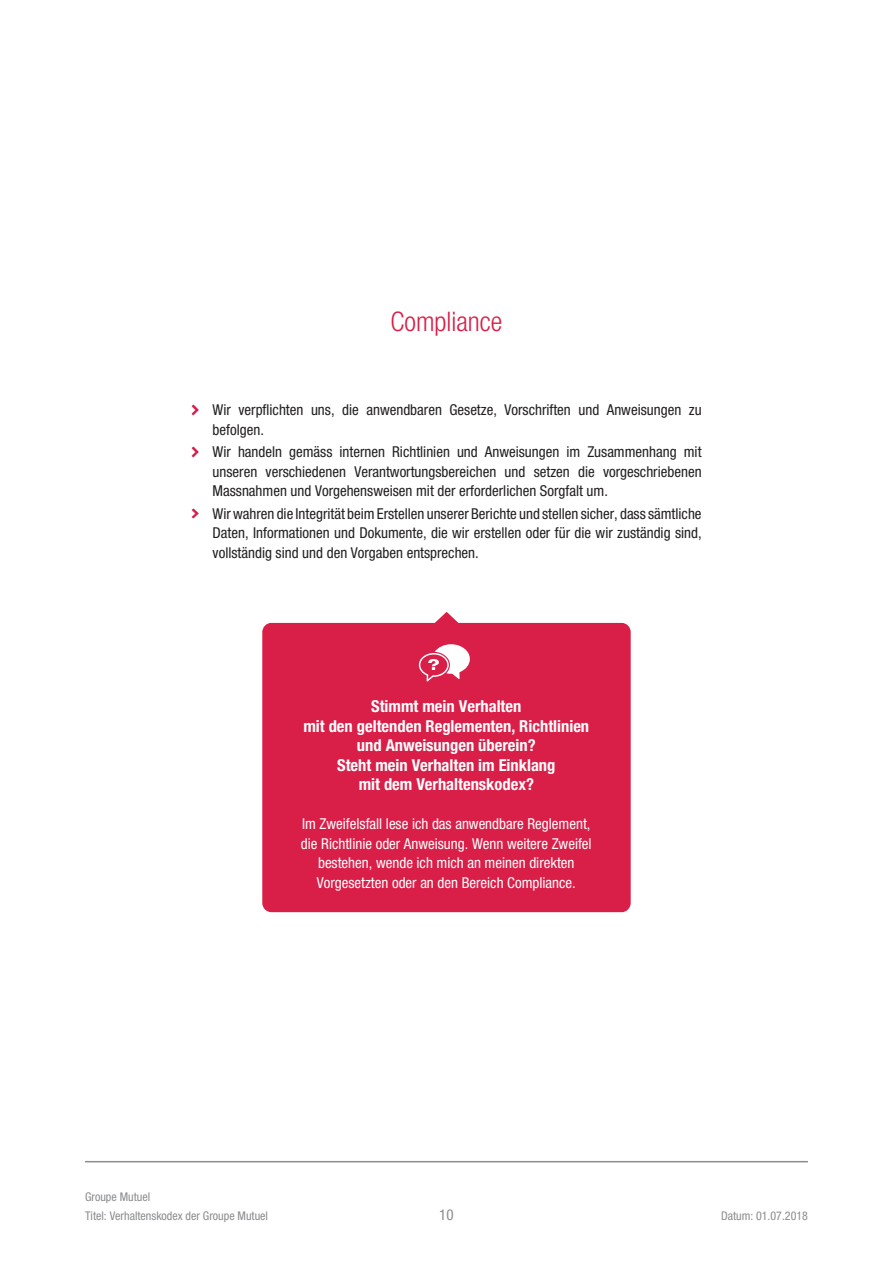
<style>
.page{position:relative;width:893px;height:1263px;background:#fff}
.page>*{position:absolute;margin:0;border:0;box-sizing:border-box;transform-origin:0 0}
.t1{font:300 condensed 27px "Helvetica Neue LT Std";color:#d91e47}
.t2{font:700 condensed 16.5px/19.5px "Helvetica Neue LT";color:#fff;text-align:center}
.t3{font:condensed 15px/19.5px "Helvetica Neue LT";color:#231f20;text-align:justify}
.t4{font:condensed 15px/19.5px "Helvetica Neue LT";color:#fff;text-align:center}
.t5{font:condensed 15px "Helvetica Neue LT";color:#8a8c8f}
.t6{font:condensed 12px/19.5px "Helvetica Neue LT";color:#8a8c8f}
</style>
<div class="page">
<hr style="left:85px;top:1161px;width:723px;height:1px;background:#8a8c8f">
<svg style="left:191px;top:405px;width:8px;height:10px"></svg>
<svg style="left:191px;top:447px;width:8px;height:10px"></svg>
<svg style="left:191px;top:508px;width:8px;height:11px"></svg>
<div style="left:262px;top:612px;width:369px;height:300px;background:#d91e47"></div>
<svg style="left:419px;top:644px;width:51px;height:37px"></svg>
<p class="t1" style="left:390px;top:306px;width:113px">Compliance</p>
<p class="t3" style="left:213px;top:400px;width:490px">Wir verpflichten uns, die anwendbaren Gesetze, Vorschriften und Anweisungen zu befolgen.</p>
<p class="t3" style="left:213px;top:442px;width:490px">Wir handeln gemäss internen Richtlinien und Anweisungen im Zusammenhang mit unseren verschiedenen Verantwortungsbereichen und setzen die vorgeschriebenen Massnahmen und Vorgehensweisen mit der erforderlichen Sorgfalt um.</p>
<p class="t3" style="left:213px;top:504px;width:491px">Wir wahren die Integrität beim Erstellen unserer Berichte und stellen sicher, dass sämtliche Daten, Informationen und Dokumente, die wir erstellen oder für die wir zuständig sind, vollständig sind und den Vorgaben entsprechen.</p>
<p class="t2" style="left:303px;top:696px;width:287px">Stimmt mein Verhalten<br>mit den geltenden Reglementen, Richtlinien und Anweisungen überein?<br>Steht mein Verhalten im Einklang<br>mit dem Verhaltenskodex?</p>
<p class="t4" style="left:302px;top:814px;width:290px">Im Zweifelsfall lese ich das anwendbare Reglement,</p>
<p class="t4" style="left:301px;top:834px;width:292px">die Richtlinie oder Anweisung. Wenn weitere Zweifel bestehen, wende ich mich an meinen direkten<br>Vorgesetzten oder an den Bereich Compliance.</p>
<p class="t6" style="left:85px;top:1187px;width:184px">Groupe Mutuel<br>Titel: Verhaltenskodex der Groupe Mutuel</p>
<p class="t5" style="left:439px;top:1206px;width:16px">10</p>
<p class="t6" style="left:721px;top:1206px;width:88px">Datum: 01.07.2018</p>
</div>
